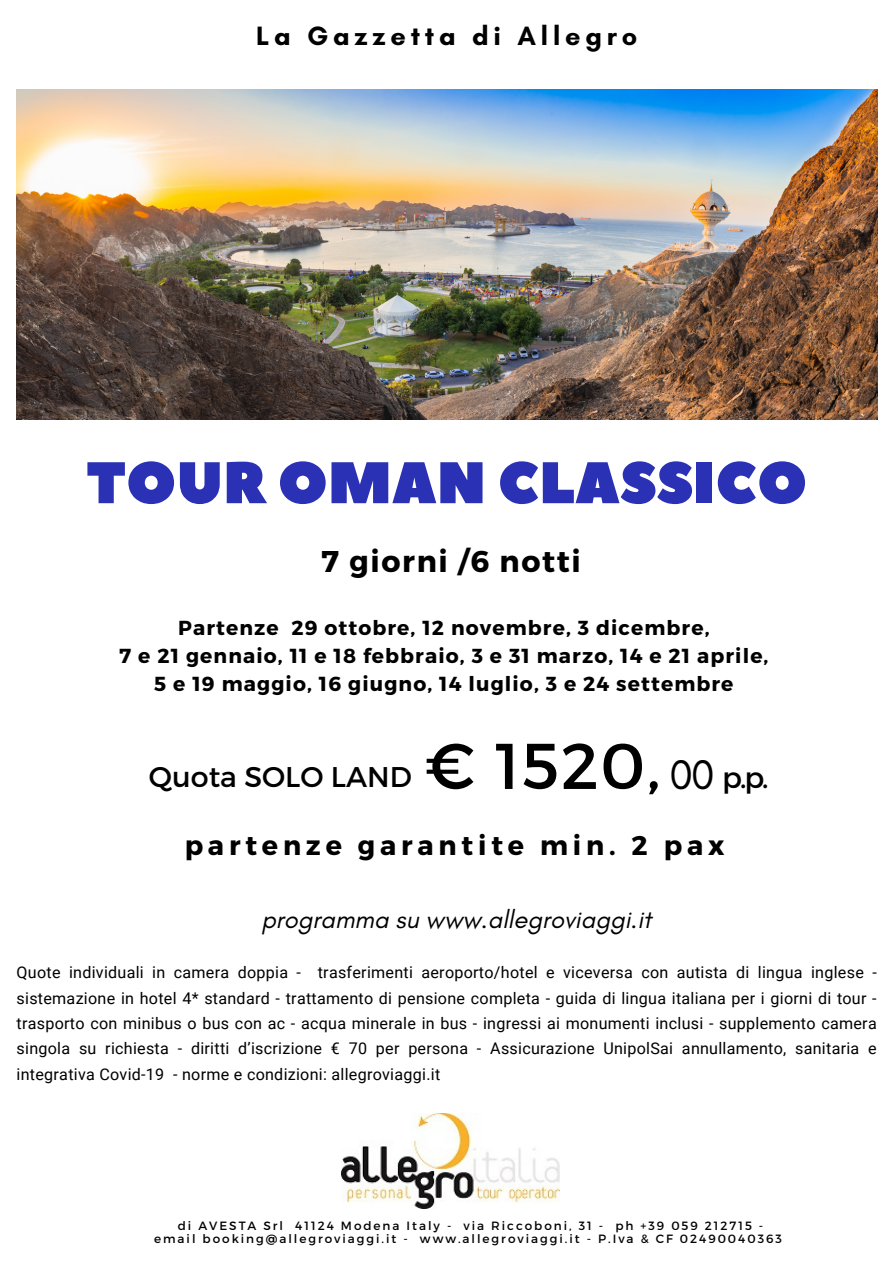
<style>
.page{position:relative;width:894px;height:1264px;background:#fff}
.page>*{position:absolute;margin:0;border:0;box-sizing:border-box;transform-origin:0 0}
.t1{font:64.5px "Montserrat";color:#000}
.t2{font:58.5px "Peace Sans";color:#2b31b5}
.t3{font:42px "Glacial Indifference";color:#000}
.t4{font:700 30px "Montserrat";letter-spacing:.055em;color:#000}
.t5{font:29.25px "Montserrat";color:#000}
.t6{font:28.5px "Montserrat";color:#000}
.t7{font:700 27px "Montserrat";letter-spacing:.18em;color:#000}
.t8{font:700 27px "Glacial Indifference";letter-spacing:.18em;color:#000}
.t9{font:italic 25.5px "Glacial Indifference";color:#000}
.t10{font:700 20.25px "Montserrat";letter-spacing:.055em;color:#000}
.t11{font:16.05px/25.3px "Roboto";letter-spacing:.02em;color:#000;text-align:justify}
.t12{font:12px "Montserrat";letter-spacing:.165em;color:#000}
</style>
<div class="page">
<img style="left:341px;top:1113px;width:218px;height:95px">
<img style="left:16px;top:89px;width:861px;height:330px">
<p class="t8" style="left:256px;top:20px;width:382px">La Gazzetta di Allegro</p>
<p class="t2" style="left:86px;top:444px;width:722px">TOUR OMAN CLASSICO</p>
<p class="t4" style="left:321px;top:541px;width:261px">7 giorni /6 notti</p>
<p class="t10" style="left:178px;top:614px;width:533px">Partenze 29 ottobre, 12 novembre, 3 dicembre,</p>
<p class="t10" style="left:119px;top:642px;width:650px">7 e 21 gennaio, 11 e 18 febbraio, 3 e 31 marzo, 14 e 21 aprile,</p>
<p class="t10" style="left:154px;top:670px;width:580px">5 e 19 maggio, 16 giugno, 14 luglio, 3 e 24 settembre</p>
<p class="t6" style="left:149px;top:758px;width:264px">Quota SOLO LAND</p>
<p class="t1" style="left:424px;top:724px;width:238px">€ 1520,</p>
<p class="t3" style="left:669px;top:749px;width:47px">00</p>
<p class="t5" style="left:722px;top:758px;width:48px">p.p.</p>
<p class="t7" style="left:185px;top:827px;width:541px">partenze garantite min. 2 pax</p>
<p class="t9" style="left:261px;top:904px;width:391px">programma su www.allegroviaggi.it</p>
<p class="t11" style="left:17px;top:960px;width:861px">Quote individuali in camera doppia - trasferimenti aeroporto/hotel e viceversa con autista di lingua inglese - sistemazione in hotel 4* standard - trattamento di pensione completa - guida di lingua italiana per i giorni di tour - trasporto con minibus o bus con ac - acqua minerale in bus - ingressi ai monumenti inclusi - supplemento camera singola su richiesta - diritti d’iscrizione € 70 per persona - Assicurazione UnipolSai annullamento, sanitaria e integrativa Covid-19 - norme e condizioni: allegroviaggi.it</p>
<p class="t12" style="left:178px;top:1218px;width:587px">di AVESTA Srl 41124 Modena Italy - via Riccoboni, 31 - ph +39 059 212715 -</p>
<p class="t12" style="left:154px;top:1230px;width:629px">email booking@allegroviaggi.it - www.allegroviaggi.it - P.Iva &amp; CF 02490040363</p>
</div>
